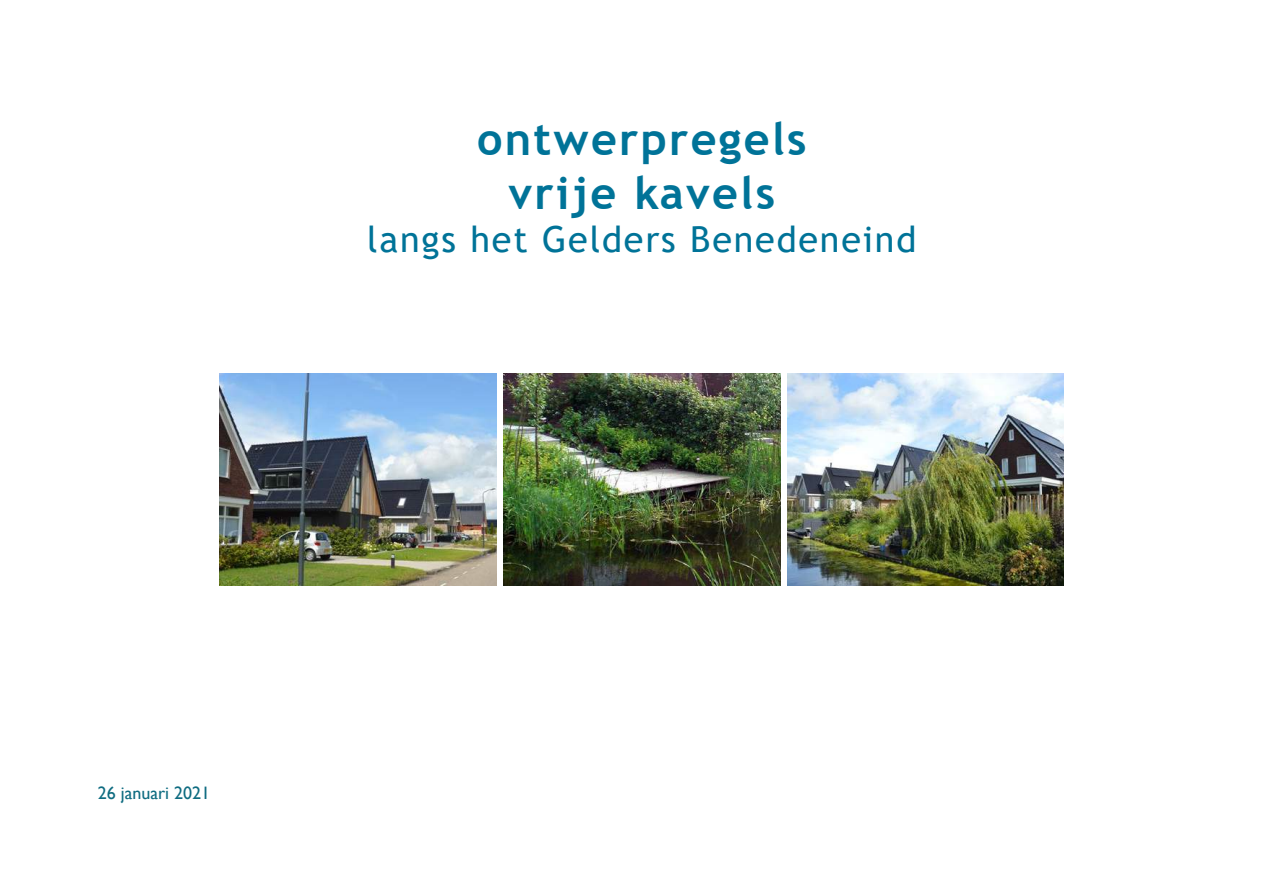
<style>
.page{position:relative;width:1263px;height:893px;background:#fff}
.page>*{position:absolute;margin:0;border:0;box-sizing:border-box;transform-origin:0 0}
.t1{font:700 45px/54px "Trebuchet MS";letter-spacing:.05em;color:#007398;text-align:center}
.t2{font:36px "Trebuchet MS";letter-spacing:.05em;color:#007398}
.t3{font:18px "Gill Sans";color:#0f6c81}
</style>
<div class="page">
<img style="left:504px;top:373px;width:276px;height:213px">
<img style="left:787px;top:373px;width:277px;height:213px">
<img style="left:220px;top:373px;width:276px;height:213px">
<p class="t1" style="left:477px;top:112px;width:331px">ontwerpregels vrije kavels</p>
<p class="t2" style="left:367px;top:217px;width:551px">langs het Gelders Benedeneind</p>
<p class="t3" style="left:98px;top:783px;width:114px">26 januari 2021</p>
</div>
